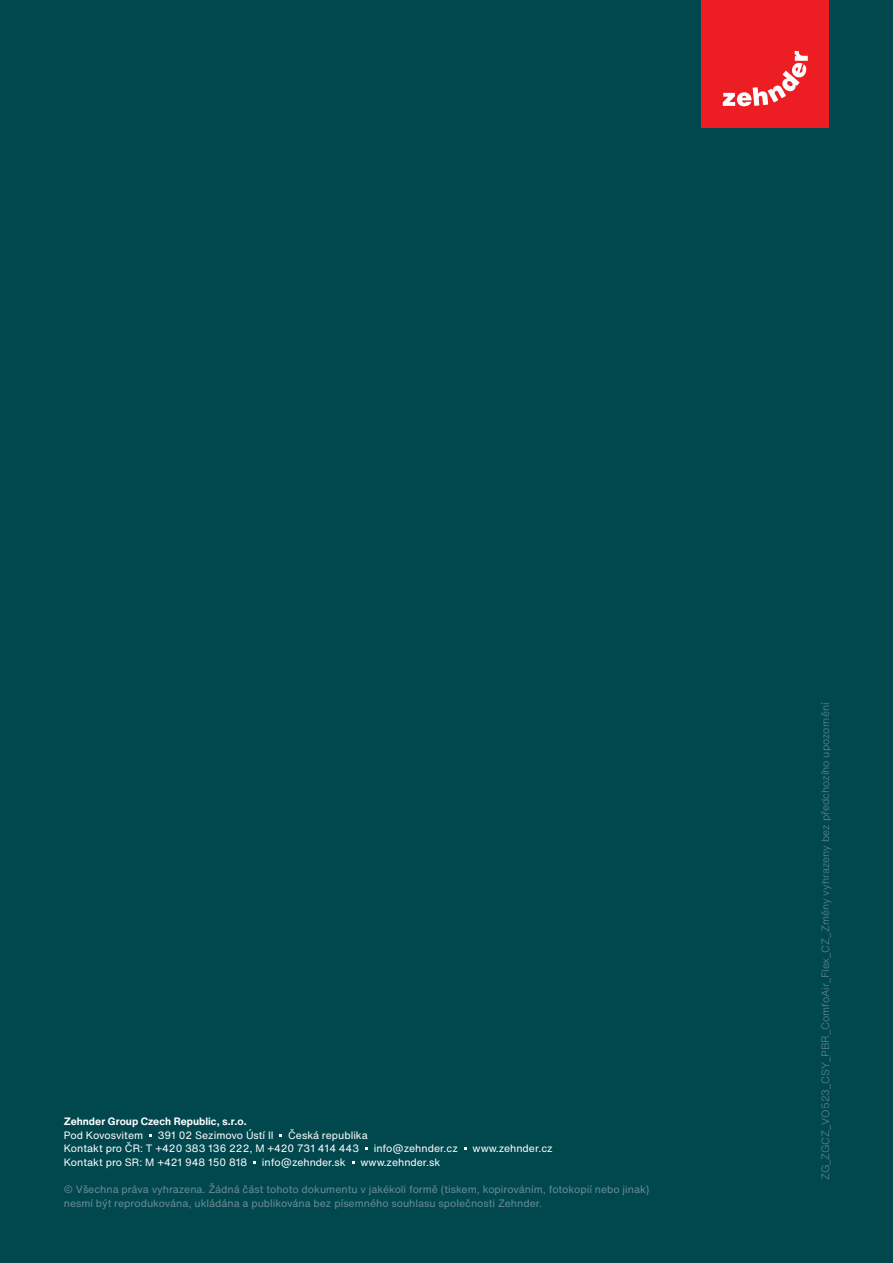
<style>
.page{position:relative;width:893px;height:1263px;background:#00474e}
.page>*{position:absolute;margin:0;border:0;box-sizing:border-box;transform-origin:0 0}
.t1{font:10.5px/13.5px "Helvetica Now Text";color:#6a8c94}
.t2{font:10.5px/13.5px "Helvetica Now Text";color:#fff}
.t3{font:300 10.5px "Helvetica Now Text";color:#6a8c94}
.t4{font:700 10.5px "Helvetica Now Text";color:#fff}
</style>
<div class="page">
<div style="left:702px;top:0;width:127px;height:128px;background:#ed1d24"></div>
<svg style="left:723px;top:51px;width:85px;height:55px"></svg>
<p class="t4" style="left:64px;top:1113px;width:184px">Zehnder Group Czech Republic, s.r.o.</p>
<p class="t2" style="left:64px;top:1128px;width:81px">Pod Kovosvitem</p>
<p class="t2" style="left:158px;top:1128px;width:117px">391 02 Sezimovo Ústí II</p>
<p class="t2" style="left:64px;top:1128px;width:305px;text-indent:224px">Česká republika<br>Kontakt pro ČR: T +420 383 136 222, M +420 731 414 443</p>
<p class="t2" style="left:374px;top:1141px;width:86px">info@zehnder.cz</p>
<p class="t2" style="left:473px;top:1141px;width:82px">www.zehnder.cz</p>
<p class="t2" style="left:64px;top:1155px;width:185px">Kontakt pro SR: M +421 948 150 818</p>
<p class="t2" style="left:262px;top:1155px;width:85px">info@zehnder.sk</p>
<p class="t2" style="left:360px;top:1155px;width:81px">www.zehnder.sk</p>
<p class="t1" style="left:64px;top:1183px;width:587px">© Všechna práva vyhrazena. Žádná část tohoto dokumentu v jakékoli formě (tiskem, kopirováním, fotokopií nebo jinak) nesmí být reprodukována, ukládána a publikována bez písemného souhlasu společnosti Zehnder.</p>
<p class="t3" style="left:818px;top:1180px;width:479px;rotate:-90deg">ZG_ZGCZ_VO523_CSY_PBR_ComfoAir_Flex_CZ_Změny vyhrazeny bez předchozího upozornění</p>
</div>
